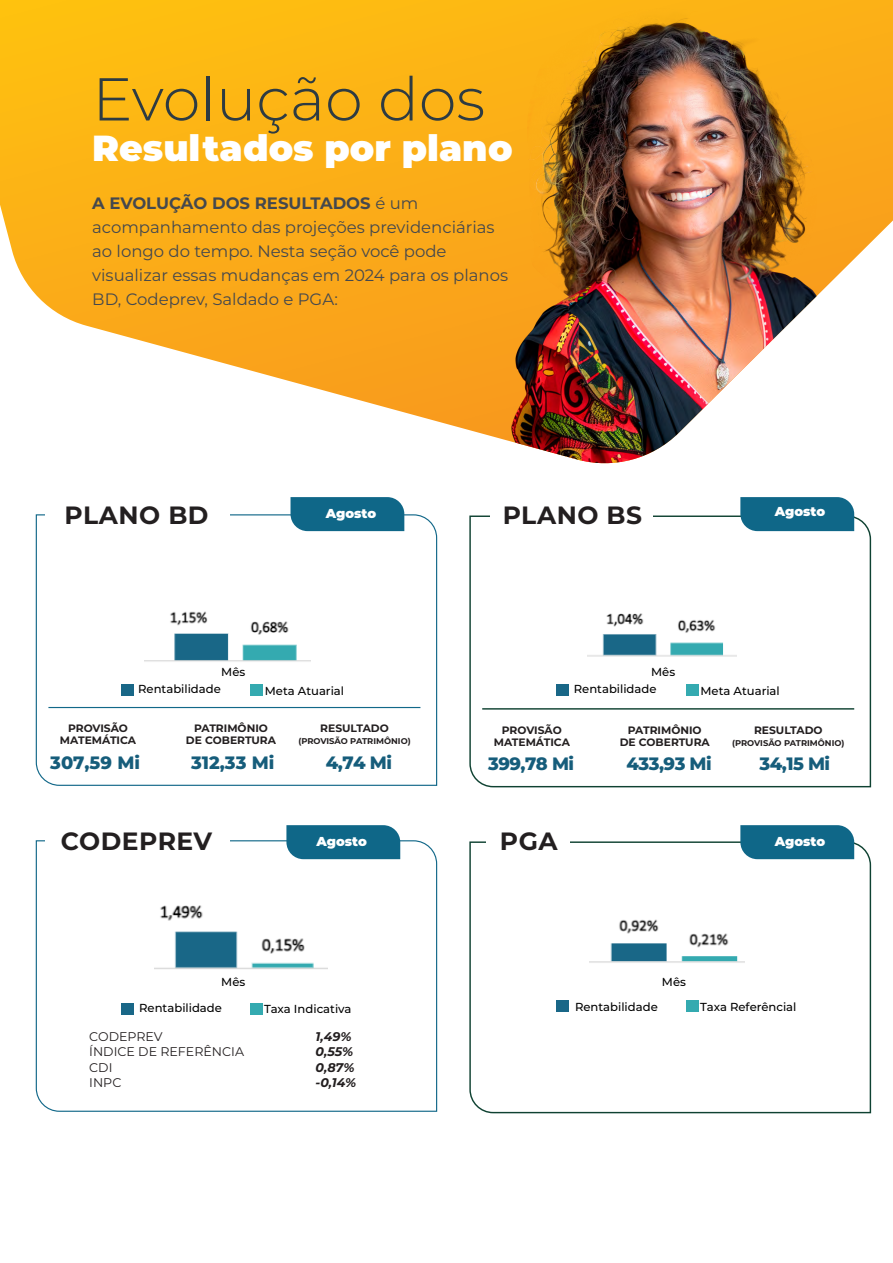
<style>
.page{position:relative;width:893px;height:1263px;background:#fff}
.page>*{position:absolute;margin:0;border:0;box-sizing:border-box;transform-origin:0 0}
.t1{font:300 60.3px "Montserrat";color:#2e3b42}
.t2{font:900 36.15px "Montserrat";color:#fff}
.t3{font:700 25.05px "Montserrat";letter-spacing:.02em;color:#231f20}
.t4{font:800 17.85px "Montserrat";letter-spacing:-.03em;color:#165d7b}
.t5{font:16.5px/24px "Montserrat";color:#44484e}
.t6{font:900 13.05px "Montserrat";color:#fff}
.t7{font:12.6px/15.5px "Montserrat";color:#231f20}
.t8{font:italic 700 12.6px/15.5px "Montserrat";letter-spacing:-.005em;color:#231f20}
.t9{font:500 11.55px "Montserrat";color:#000}
.t10{font:700 10.8px/12px "Montserrat";color:#231f20;text-align:center}
.t11{font:500 8.85px "Montserrat";letter-spacing:.05em;color:#000}
.t12{font:500 8.85px "Montserrat";letter-spacing:-.015em;color:#000}
.t13{font:700 8.4px "Montserrat";color:#231f20}
.s1{font-weight:700}
</style>
<div class="page">
<svg style="left:0;top:0;width:308px;height:386px;background:#fcbc32"></svg>
<img style="left:308px;top:0;width:585px;height:464px">
<svg style="left:35px;top:514px;width:403px;height:272px"></svg>
<svg style="left:35px;top:840px;width:403px;height:272px"></svg>
<div style="left:291px;top:497px;width:113px;height:34px;background:#0f6788"></div>
<hr style="left:48px;top:707px;width:372px;height:1px;background:#126889">
<svg style="left:469px;top:515px;width:403px;height:273px"></svg>
<hr style="left:482px;top:708px;width:372px;height:2px;background:#0f4232">
<svg style="left:469px;top:841px;width:403px;height:273px"></svg>
<div style="left:740px;top:497px;width:114px;height:34px;background:#0f6788"></div>
<div style="left:740px;top:825px;width:114px;height:34px;background:#0f6788"></div>
<div style="left:286px;top:825px;width:114px;height:34px;background:#0f6788"></div>
<div style="left:45px;top:492px;width:184px;height:44px;background:#fff"></div>
<div style="left:490px;top:492px;width:163px;height:44px;background:#fff"></div>
<div style="left:45px;top:820px;width:184px;height:45px;background:#fff"></div>
<div style="left:487px;top:820px;width:83px;height:45px;background:#fff"></div>
<div style="left:121px;top:684px;width:12px;height:11px;background:#196787"></div>
<div style="left:250px;top:684px;width:13px;height:11px;background:#34aab0"></div>
<div style="left:121px;top:1003px;width:12px;height:11px;background:#196787"></div>
<div style="left:250px;top:1003px;width:13px;height:11px;background:#34aab0"></div>
<div style="left:557px;top:1000px;width:12px;height:11px;background:#196787"></div>
<div style="left:686px;top:1000px;width:12px;height:11px;background:#34aab0"></div>
<div style="left:557px;top:684px;width:12px;height:11px;background:#196787"></div>
<div style="left:686px;top:684px;width:12px;height:11px;background:#34aab0"></div>
<img style="left:144px;top:603px;width:167px;height:61px">
<img style="left:587px;top:587px;width:149px;height:77px">
<img style="left:155px;top:894px;width:173px;height:81px">
<img style="left:589px;top:902px;width:155px;height:65px">
<div style="left:138px;top:682px;width:88px;height:11px;background:#fff"></div>
<div style="left:221px;top:664px;width:24px;height:12px;background:#fff"></div>
<div style="left:221px;top:975px;width:24px;height:11px;background:#fff"></div>
<div style="left:651px;top:664px;width:24px;height:12px;background:#fff"></div>
<div style="left:662px;top:975px;width:24px;height:11px;background:#fff"></div>
<div style="left:574px;top:682px;width:88px;height:11px;background:#fff"></div>
<div style="left:139px;top:1000px;width:88px;height:12px;background:#fff"></div>
<div style="left:575px;top:999px;width:88px;height:11px;background:#fff"></div>
<div style="left:265px;top:683px;width:88px;height:11px;background:#fff"></div>
<div style="left:700px;top:683px;width:89px;height:11px;background:#fff"></div>
<div style="left:264px;top:1002px;width:88px;height:11px;background:#fff"></div>
<div style="left:700px;top:999px;width:97px;height:13px;background:#fff"></div>
<h1 class="t1" style="left:92px;top:58px;width:394px">Evolução dos</h1>
<h2 class="t2" style="left:92px;top:121px;width:422px">Resultados por plano</h2>
<p class="t5" style="left:92px;top:191px;width:417px"><span class="s1">A EVOLUÇÃO DOS RESULTADOS</span> é um acompanhamento das projeções previdenciárias ao longo do tempo. Nesta seção você pode visualizar essas mudanças em 2024 para os planos BD, Codeprev, Saldado e PGA:</p>
<h3 class="t3" style="left:65px;top:497px;width:145px">PLANO BD</h3>
<h3 class="t3" style="left:503px;top:497px;width:141px">PLANO BS</h3>
<p class="t6" style="left:326px;top:503px;width:52px">Agosto</p>
<p class="t6" style="left:775px;top:502px;width:52px">Agosto</p>
<p class="t9" style="left:221px;top:663px;width:26px">Mês</p>
<p class="t9" style="left:651px;top:663px;width:26px">Mês</p>
<p class="t9" style="left:138px;top:681px;width:84px">Rentabilidade</p>
<p class="t12" style="left:576px;top:684px;width:65px">Rentabilidade</p>
<p class="t11" style="left:701px;top:684px;width:67px">Meta Atuarial</p>
<p class="t9" style="left:574px;top:681px;width:84px">Rentabilidade</p>
<p class="t9" style="left:265px;top:682px;width:81px">Meta Atuarial</p>
<p class="t9" style="left:700px;top:682px;width:81px">Meta Atuarial</p>
<p class="t12" style="left:140px;top:684px;width:65px">Rentabilidade</p>
<p class="t11" style="left:265px;top:684px;width:67px">Meta Atuarial</p>
<p class="t10" style="left:60px;top:722px;width:78px">PROVISÃO<br>MATEMÁTICA</p>
<p class="t10" style="left:186px;top:722px;width:92px">PATRIMÔNIO<br>DE COBERTURA</p>
<p class="t10" style="left:320px;top:722px;width:70px">RESULTADO</p>
<p class="t13" style="left:298px;top:735px;width:114px">(PROVISÃO PATRIMÔNIO)</p>
<p class="t10" style="left:494px;top:723px;width:78px">PROVISÃO<br>MATEMÁTICA</p>
<p class="t10" style="left:620px;top:723px;width:92px">PATRIMÔNIO<br>DE COBERTURA</p>
<p class="t10" style="left:754px;top:723px;width:70px">RESULTADO</p>
<p class="t13" style="left:732px;top:736px;width:114px">(PROVISÃO PATRIMÔNIO)</p>
<p class="t4" style="left:50px;top:749px;width:91px">307,59 Mi</p>
<p class="t4" style="left:191px;top:749px;width:85px">312,33 Mi</p>
<p class="t4" style="left:326px;top:749px;width:68px">4,74 Mi</p>
<p class="t4" style="left:488px;top:751px;width:87px">399,78 Mi</p>
<p class="t4" style="left:627px;top:751px;width:87px">433,93 Mi</p>
<p class="t4" style="left:760px;top:751px;width:72px">34,15 Mi</p>
<h3 class="t3" style="left:61px;top:823px;width:153px">CODEPREV</h3>
<h3 class="t3" style="left:500px;top:823px;width:59px">PGA</h3>
<p class="t6" style="left:316px;top:831px;width:52px">Agosto</p>
<p class="t6" style="left:775px;top:831px;width:52px">Agosto</p>
<p class="t9" style="left:221px;top:974px;width:26px">Mês</p>
<p class="t9" style="left:662px;top:974px;width:26px">Mês</p>
<p class="t9" style="left:139px;top:999px;width:84px">Rentabilidade</p>
<p class="t9" style="left:575px;top:998px;width:84px">Rentabilidade</p>
<p class="t9" style="left:264px;top:1001px;width:89px">Taxa Indicativa</p>
<p class="t9" style="left:700px;top:998px;width:98px">Taxa Referêncial</p>
<p class="t12" style="left:140px;top:1003px;width:65px">Rentabilidade</p>
<p class="t11" style="left:265px;top:1003px;width:75px">Taxa Indicativa</p>
<p class="t12" style="left:576px;top:1000px;width:65px">Rentabilidade</p>
<p class="t11" style="left:701px;top:1000px;width:82px">Taxa Referencial</p>
<p class="t7" style="left:89px;top:1028px;width:156px">CODEPREV<br>ÍNDICE DE REFERÊNCIA<br>CDI<br>INPC</p>
<p class="t8" style="left:316px;top:1028px;width:42px">1,49%<br>0,55%<br>0,87% -0,14%</p>
</div>
